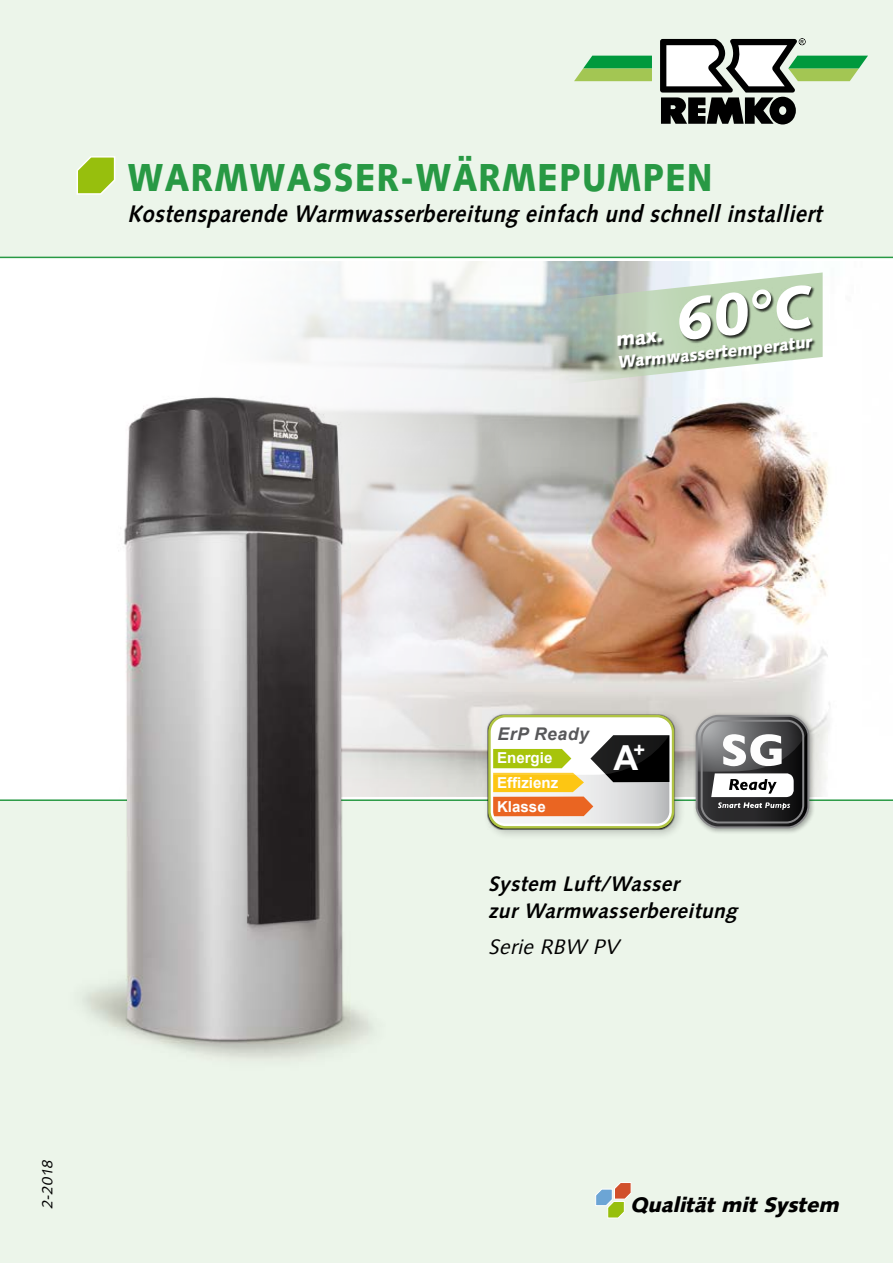
<style>
.page{position:relative;width:893px;height:1263px;background:#ecf5ea}
.page>*{position:absolute;margin:0;border:0;box-sizing:border-box;transform-origin:0 0}
.t1{font:900 58.35px "Syntax";color:#fff}
.Headline{font:900 39px "Syntax";letter-spacing:.03em;color:#289944;scale:.85 1}
.t2{font:700 34.5px "Arial";color:#fff}
.Subheadline{font:italic 700 24px "Syntax";color:#000;scale:.92 1}
._2__Subheadline_Tite{font:italic 700 21px/27px "Syntax";color:#000}
.Qualität_mit_System{font:italic 900 21px "Syntax";color:#000}
._2__Subheadline_Tite-2{font:italic 21px "Syntax";color:#000}
.t3{font:900 19.95px "Syntax";color:#fff}
.t4{font:italic 700 17.55px "Arial";letter-spacing:.03em;color:#58585a}
.t5{font:900 17.1px "Syntax";color:#fff;scale:.95 1}
.t6{font:700 15.15px "Arial";color:#fff}
.Subheadline-2{font:italic 15px "Syntax";color:#000}
</style>
<div class="page">
<svg style="left:574px;top:56px;width:78px;height:25px;background:#6ab95d"></svg>
<svg style="left:660px;top:38px;width:208px;height:86px"></svg>
<img style="left:0;top:261px;width:893px;height:535px">
<svg style="left:595px;top:1182px;width:36px;height:36px"></svg>
<div style="left:693px;top:712px;width:122px;height:122px;background:#000;opacity:.3"></div>
<svg style="left:696px;top:715px;width:113px;height:113px;background:#777778"></svg>
<svg style="left:558px;top:272px;width:265px;height:113px;background:#c4d0c8"></svg>
<div style="left:617px;top:285px;width:197px;height:65px;background:#000;opacity:.8"></div>
<div style="left:619px;top:338px;width:197px;height:33px;background:#000;opacity:.8"></div>
<svg style="left:77px;top:156px;width:38px;height:39px"></svg>
<div style="left:482px;top:709px;width:204px;height:132px;background:#000;opacity:.25"></div>
<svg style="left:487px;top:714px;width:189px;height:115px"></svg>
<svg style="left:488px;top:715px;width:186px;height:113px"></svg>
<svg style="left:491px;top:717px;width:181px;height:109px"></svg>
<svg style="left:493px;top:720px;width:176px;height:103px;background:#c4b48e"></svg>
<img style="left:40px;top:370px;width:376px;height:689px">
<img style="left:125px;top:398px;width:217px;height:643px">
<p class="Headline" style="left:128px;top:154px;width:690px">WARMWASSER-WÄRMEPUMPEN</p>
<p class="Subheadline" style="left:128px;top:200px;width:762px">Kostensparende Warmwasserbereitung einfach und schnellinstalliert</p>
<p class="t1" style="left:671px;top:286px;width:138px;rotate:-6deg">60°C</p>
<p class="t5" style="left:617px;top:352px;width:206px;rotate:-6deg">Warmwassertemperatur</p>
<p class="t3" style="left:615px;top:328px;width:48px;rotate:-6deg">max.</p>
<p class="Subheadline-2" style="left:38px;top:1209px;width:54px;rotate:-90deg">2-2018</p>
<p class="t4" style="left:497px;top:722px;width:93px">ErP Ready</p>
<p class="t6" style="left:497px;top:747px;width:57px">Energie</p>
<p class="t2" style="left:613px;top:735px;width:33px">A<sup>+</sup></p>
<p class="t6" style="left:497px;top:772px;width:63px">Effizienz</p>
<p class="t6" style="left:497px;top:796px;width:50px">Klasse</p>
<p class="_2__Subheadline_Tite" style="left:488px;top:870px;width:255px">System Luft/Wasser<br>zur Warmwasserbereitung</p>
<p class="_2__Subheadline_Tite-2" style="left:488px;top:934px;width:137px">Serie RBW PV</p>
<p class="Qualität_mit_System" style="left:630px;top:1192px;width:216px">Qualität mit System</p>
</div>
